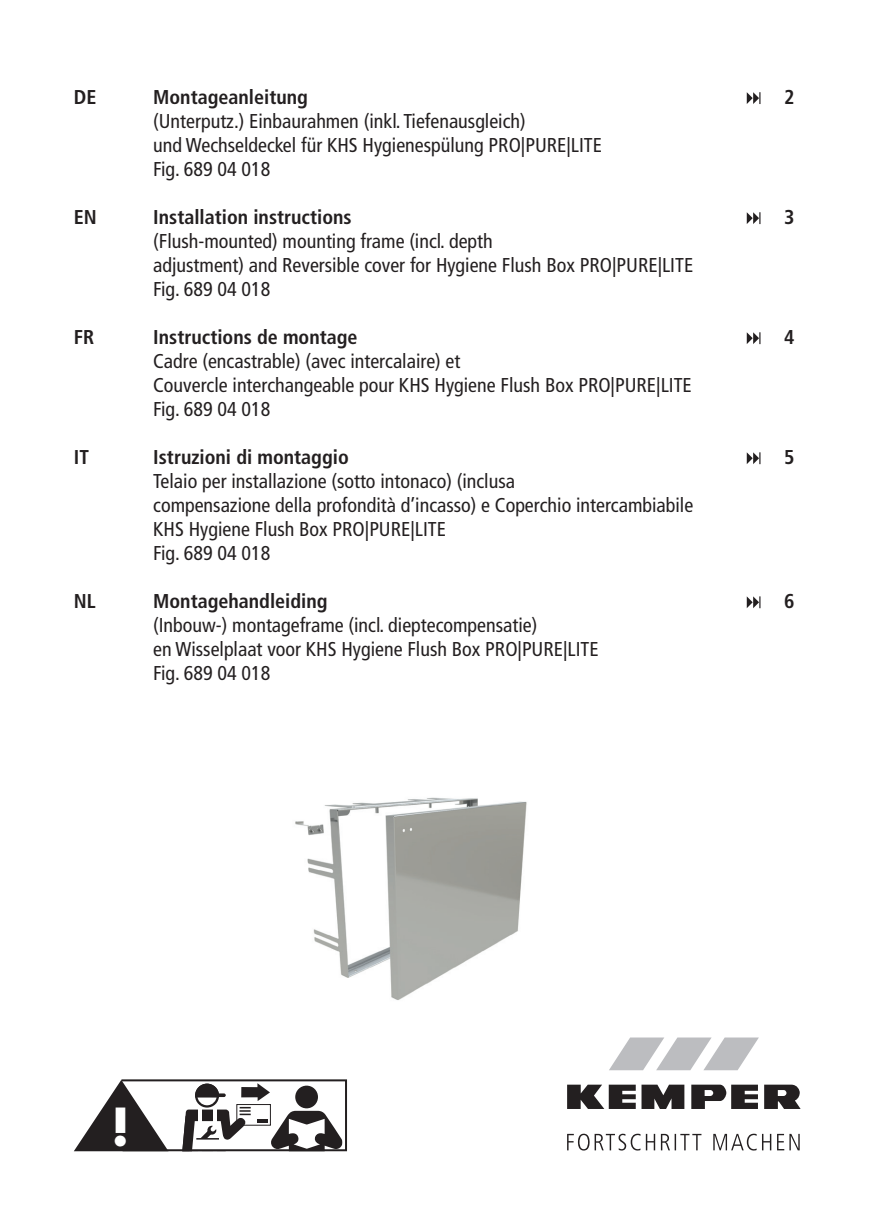
<style>
.page{position:relative;width:874px;height:1225px;background:#fff}
.page>*{position:absolute;margin:0;border:0;box-sizing:border-box;transform-origin:0 0}
.t1{font:800 condensed 48.2px "Futura Std";color:#fff}
.t2{font:condensed 20px/24px "Frutiger LT Com";color:#231f20}
.t3{font:700 condensed 20px "Frutiger LT Com";color:#231f20}
</style>
<div class="page">
<svg style="left:609px;top:1037px;width:149px;height:33px"></svg>
<svg style="left:567px;top:1133px;width:232px;height:17px"></svg>
<svg style="left:764px;top:1084px;width:36px;height:25px"></svg>
<svg style="left:567px;top:1084px;width:68px;height:25px"></svg>
<svg style="left:641px;top:1084px;width:43px;height:25px"></svg>
<svg style="left:691px;top:1084px;width:66px;height:25px"></svg>
<svg style="left:74px;top:1079px;width:273px;height:73px"></svg>
<img style="left:295px;top:797px;width:232px;height:203px">
<svg style="left:746px;top:92px;width:14px;height:12px"></svg>
<svg style="left:746px;top:212px;width:14px;height:12px"></svg>
<svg style="left:746px;top:332px;width:14px;height:12px"></svg>
<svg style="left:746px;top:452px;width:14px;height:12px"></svg>
<svg style="left:746px;top:596px;width:14px;height:12px"></svg>
<p class="t3" style="left:74px;top:85px;width:24px">DE</p>
<p class="t3" style="left:153px;top:85px;width:156px">Montageanleitung</p>
<p class="t3" style="left:783px;top:85px;width:12px">2</p>
<p class="t2" style="left:153px;top:109px;width:450px">(Unterputz.) Einbaurahmen (inkl. Tiefenausgleich)<br>und Wechseldeckel für KHS Hygienespülung PRO|PURE|LITE<br>Fig. 689 04 018</p>
<p class="t3" style="left:74px;top:205px;width:24px">EN</p>
<p class="t3" style="left:153px;top:205px;width:200px">Installation instructions</p>
<p class="t3" style="left:783px;top:205px;width:12px">3</p>
<p class="t2" style="left:153px;top:229px;width:541px">(Flush-mounted) mounting frame (incl. depth<br>adjustment) and Reversible cover for Hygiene Flush Box PRO|PURE|LITE<br>Fig. 689 04 018</p>
<p class="t3" style="left:74px;top:325px;width:22px">FR</p>
<p class="t3" style="left:153px;top:325px;width:206px">Instructions de montage</p>
<p class="t3" style="left:783px;top:325px;width:12px">4</p>
<p class="t2" style="left:153px;top:349px;width:540px">Cadre (encastrable) (avec intercalaire) et<br>Couvercle interchangeable pour KHS Hygiene Flush Box PRO|PURE|LITE<br>Fig. 689 04 018</p>
<p class="t3" style="left:74px;top:445px;width:17px">IT</p>
<p class="t3" style="left:153px;top:445px;width:197px">Istruzioni di montaggio</p>
<p class="t3" style="left:783px;top:445px;width:12px">5</p>
<p class="t2" style="left:153px;top:469px;width:541px">Telaio per installazione (sotto intonaco) (inclusa<br>compensazione della profondità d’incasso) e Coperchio intercambiabile KHS Hygiene Flush Box PRO|PURE|LITE<br>Fig. 689 04 018</p>
<p class="t3" style="left:74px;top:589px;width:23px">NL</p>
<p class="t3" style="left:153px;top:589px;width:176px">Montagehandleiding</p>
<p class="t3" style="left:783px;top:589px;width:12px">6</p>
<p class="t2" style="left:153px;top:613px;width:447px">(Inbouw-) montageframe (incl. dieptecompensatie)<br>en Wisselplaat voor KHS Hygiene Flush Box PRO|PURE|LITE<br>Fig. 689 04 018</p>
<h1 class="t1" style="left:113px;top:1097px;width:16px">!</h1>
</div>
